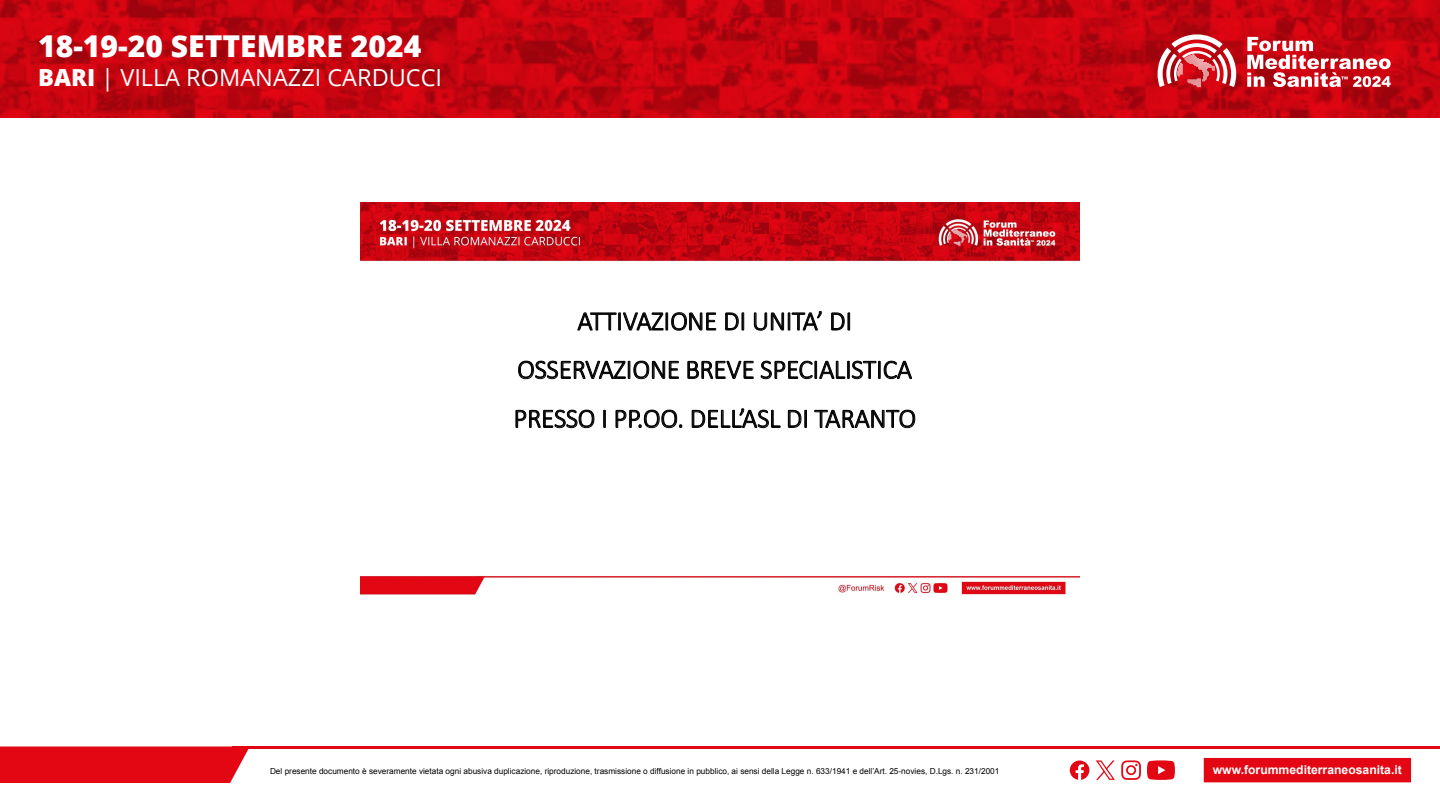
<style>
.page{position:relative;width:1440px;height:810px;background:#fff}
.page>*{position:absolute;margin:0;border:0;box-sizing:border-box;transform-origin:0 0}
.t1{font:800 30.08px "Open Sans";color:#fff}
.t2{font:300 27px/48.8px "Calibri";letter-spacing:-.01em;color:#000;text-align:center}
.t3{font:23.55px "Open Sans";color:#fff}
.t4{font:700 12.15px "Arial";color:#fff}
.t5{font:8.25px "Arial";color:#000}
.s1{font-weight:800}
</style>
<div class="page">
<div style="left:0;top:746px;width:249px;height:37px;background:#e30613"></div>
<hr style="left:232px;top:746px;width:1208px;height:3px;background:#e30613">
<div style="left:1203px;top:757px;width:209px;height:27px;background:#e30613;border:1px solid #fff"></div>
<svg style="left:1121px;top:760px;width:20px;height:20px"></svg>
<svg style="left:1147px;top:760px;width:28px;height:20px"></svg>
<svg style="left:1070px;top:761px;width:19px;height:19px"></svg>
<svg style="left:1096px;top:760px;width:19px;height:20px"></svg>
<svg style="left:0;top:0;width:1440px;height:117px;background:#c2040f"></svg>
<svg style="left:1158px;top:34px;width:78px;height:53px"></svg>
<svg style="left:1247px;top:37px;width:144px;height:50px"></svg>
<img style="left:360px;top:202px;width:720px;height:393px">
<h1 class="t1" style="left:38px;top:24px;width:385px">18-19-20 SETTEMBRE 2024</h1>
<h3 class="t3" style="left:38px;top:62px;width:406px"><span class="s1">BARI</span> | VILLA ROMANAZZI CARDUCCI</h3>
<h2 class="t2" style="left:514px;top:296px;width:404px">ATTIVAZIONE DI UNITA’ DI<br>OSSERVAZIONE BREVE SPECIALISTICA<br>PRESSO I PP.OO. DELL’ASL DI TARANTO</h2>
<p class="t5" style="left:270px;top:766px;width:731px">Del presente documento è severamente vietata ogni abusiva duplicazione, riproduzione, trasmissione o diffusione in pubblico, ai sensi della Legge n. 633/1941 e dell’Art. 25-novies, D.Lgs. n. 231/2001</p>
<h3 class="t4" style="left:1213px;top:762px;width:191px">www.forummediterraneosanita.it</h3>
</div>
